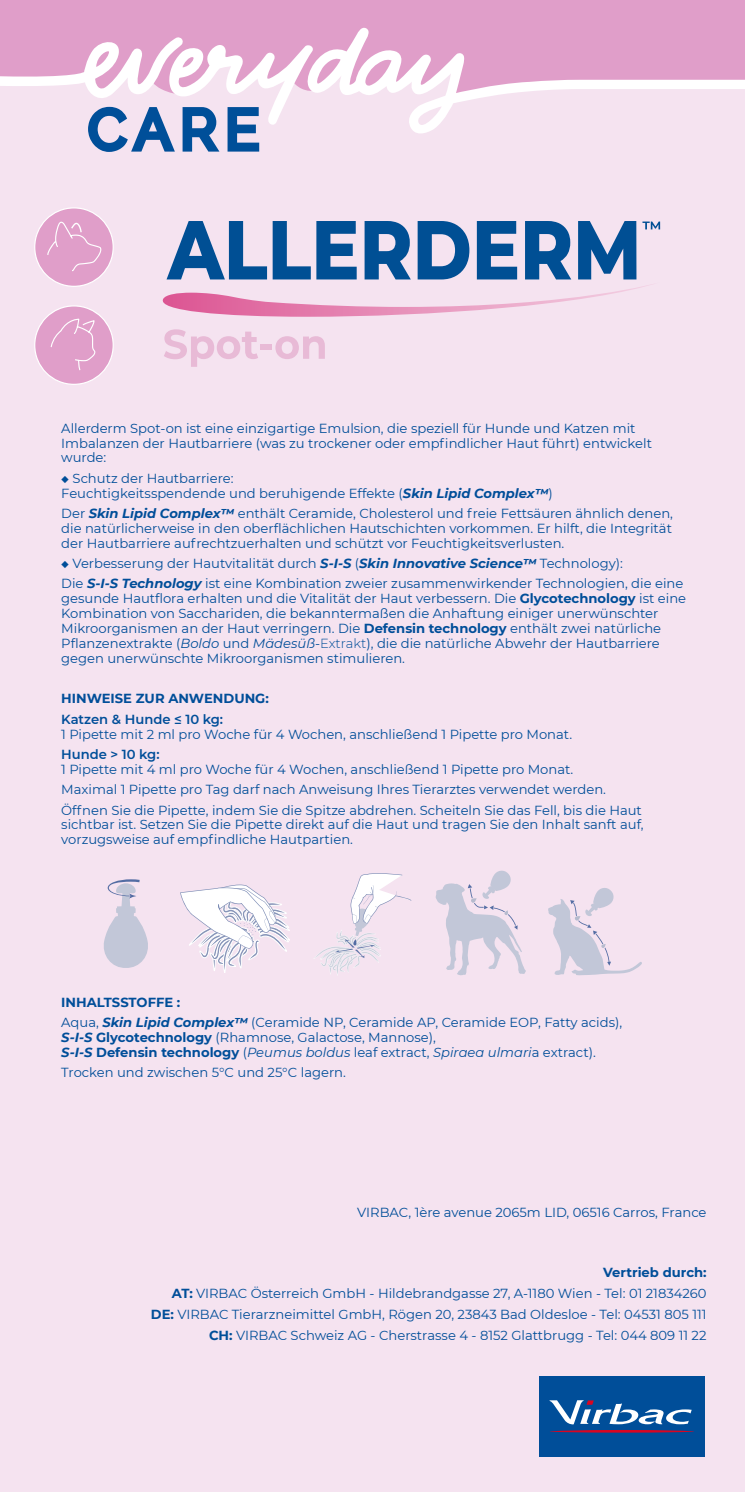
<style>
.page{position:relative;width:745px;height:1492px;background:#fff}
.page>*{position:absolute;margin:0;border:0;box-sizing:border-box;transform-origin:0 0}
.t1{font:13.12px/14.9px "Montserrat";color:#004e99}
.t2{font:600 13.12px "Montserrat";color:#004e99}
.t3{font:700 13.12px "Montserrat";color:#004e99}
.s1{font-weight:700;font-style:italic}
.s2{font-weight:700}
.s3{font-style:italic}
.s4{font-weight:300}
</style>
<div class="page">
<div style="left:0;top:0;width:744px;height:1492px;background:#f5e3f0"></div>
<div style="left:0;top:0;width:745px;height:36px;background:#e09ec9"></div>
<svg style="left:302px;top:26px;width:443px;height:113px"></svg>
<svg style="left:0;top:36px;width:314px;height:116px"></svg>
<svg style="left:34px;top:207px;width:80px;height:80px"></svg>
<svg style="left:34px;top:305px;width:80px;height:80px"></svg>
<svg style="left:166px;top:221px;width:101px;height:58px"></svg>
<svg style="left:273px;top:221px;width:84px;height:58px"></svg>
<svg style="left:364px;top:221px;width:47px;height:58px"></svg>
<svg style="left:417px;top:221px;width:52px;height:58px"></svg>
<svg style="left:477px;top:221px;width:40px;height:58px"></svg>
<svg style="left:525px;top:221px;width:46px;height:58px"></svg>
<svg style="left:578px;top:221px;width:58px;height:58px"></svg>
<svg style="left:642px;top:222px;width:18px;height:7px"></svg>
<img style="left:162px;top:285px;width:487px;height:32px">
<svg style="left:164px;top:329px;width:94px;height:38px"></svg>
<div style="left:260px;top:345px;width:12px;height:5px;background:#e8bad6"></div>
<svg style="left:275px;top:336px;width:50px;height:23px"></svg>
<div style="left:539px;top:1377px;width:165px;height:80px;background:#004e99"></div>
<hr style="left:549px;top:1430px;width:145px;height:2px;background:#d90521;border-radius:50%">
<svg style="left:549px;top:1400px;width:142px;height:25px"></svg>
<svg style="left:180px;top:884px;width:110px;height:89px"></svg>
<svg style="left:314px;top:873px;width:97px;height:102px"></svg>
<svg style="left:435px;top:870px;width:91px;height:105px"></svg>
<svg style="left:548px;top:888px;width:94px;height:87px"></svg>
<svg style="left:103px;top:879px;width:45px;height:89px"></svg>
<p class="t1" style="left:61px;top:420px;width:592px">Allerderm Spot-on ist eine einzigartige Emulsion, die speziell für Hunde und Katzen mit<br>Imbalanzen der Hautbarriere (was zu trockener oder empfindlicher Haut führt) entwickelt wurde:</p>
<p class="t1" style="left:61px;top:470px;width:493px">◆ Schutz der Hautbarriere:<br>Feuchtigkeitsspendende und beruhigende Effekte (<span class="s1">Skin Lipid Complex™</span>)</p>
<p class="t1" style="left:61px;top:505px;width:613px;text-align:justify">Der <span class="s1">Skin Lipid Complex™</span> enthält Ceramide, Cholesterol und freie Fettsäuren ähnlich denen, die natürlicherweise in den oberflächlichen Hautschichten vorkommen. Er hilft, die Integrität der Hautbarriere aufrechtzuerhalten und schützt vor Feuchtigkeitsverlusten.</p>
<p class="t1" style="left:61px;top:553px;width:623px;line-height:20.3px">◆ Verbesserung der Hautvitalität durch <span class="s1">S-I-S</span> (<span class="s1">Skin Innovative Science™</span> Technology):<br>Die <span class="s1">S-I-S Technology</span> ist eine Kombination zweier zusammenwirkender Technologien, die eine</p>
<p class="t1" style="left:61px;top:591px;width:626px">gesunde Hautflora erhalten und die Vitalität der Haut verbessern. Die <span class="s2">Glycotechnology</span> ist eine Kombination von Sacchariden, die bekanntermaßen die Anhaftung einiger unerwünschter Mikroorganismen an der Haut verringern. Die <span class="s2">Defensin technology</span> enthält zwei natürliche Pflanzenextrakte (<span class="s3">Boldo</span> und <span class="s3">Mädesüß-</span><span class="s4">Extrakt</span>), die die natürliche Abwehr der Hautbarriere gegen unerwünschte Mikroorganismen stimulieren.</p>
<p class="t3" style="left:61px;top:689px;width:209px">HINWEISE ZUR ANWENDUNG:</p>
<p class="t2" style="left:61px;top:710px;width:163px">Katzen &amp; Hunde ≤ 10 kg:</p>
<p class="t1" style="left:61px;top:726px;width:512px">1 Pipette mit 2 ml pro Woche für 4 Wochen, anschließend 1 Pipette pro Monat.</p>
<p class="t2" style="left:61px;top:745px;width:100px">Hunde &gt; 10 kg:</p>
<p class="t1" style="left:61px;top:758px;width:582px;line-height:20.3px">1 Pipette mit 4 ml pro Woche für 4 Wochen, anschließend 1 Pipette pro Monat.<br>Maximal 1 Pipette pro Tag darf nach Anweisung Ihres Tierarztes verwendet werden.<br>Öffnen Sie die Pipette, indem Sie die Spitze abdrehen. Scheiteln Sie das Fell, bis die Haut</p>
<p class="t1" style="left:61px;top:817px;width:584px">sichtbar ist. Setzen Sie die Pipette direkt auf die Haut und tragen Sie den Inhalt sanft auf, vorzugsweise auf empfindliche Hautpartien.</p>
<p class="t1" style="left:61px;top:992px;width:562px;line-height:20.3px"><span class="s2">INHALTSSTOFFE :<br></span>Aqua, <span class="s1">Skin Lipid Complex™</span> (Ceramide NP, Ceramide AP, Ceramide EOP, Fatty acids),</p>
<p class="t1" style="left:61px;top:1029px;width:536px"><span class="s1">S-I-S</span> <span class="s2">Glycotechnology</span> (Rhamnose, Galactose, Mannose),<br><span class="s1">S-I-S</span> <span class="s2">Defensin technology</span> (<span class="s3">Peumus boldus</span> leaf extract, <span class="s3">Spiraea ulmari</span>a extract).</p>
<p class="t1" style="left:61px;top:1065px;width:286px">Trocken und zwischen 5°C und 25°C lagern.</p>
<p class="t1" style="left:357px;top:1205px;width:351px">VIRBAC, 1ère avenue 2065m LID, 06516 Carros, France</p>
<p class="t1" style="left:151px;top:1261px;width:557px;line-height:21.2px;text-align:right"><span class="s2">Vertrieb durch:<br>AT:</span> VIRBAC Österreich GmbH - Hildebrandgasse 27, A-1180 Wien - Tel: 01 21834260<br><span class="s2">DE:</span> VIRBAC Tierarzneimittel GmbH, Rögen 20, 23843 Bad Oldesloe - Tel: 04531 805 111<br><span class="s2">CH:</span> VIRBAC Schweiz AG - Cherstrasse 4 - 8152 Glattbrugg - Tel: 044 809 11 22</p>
</div>
